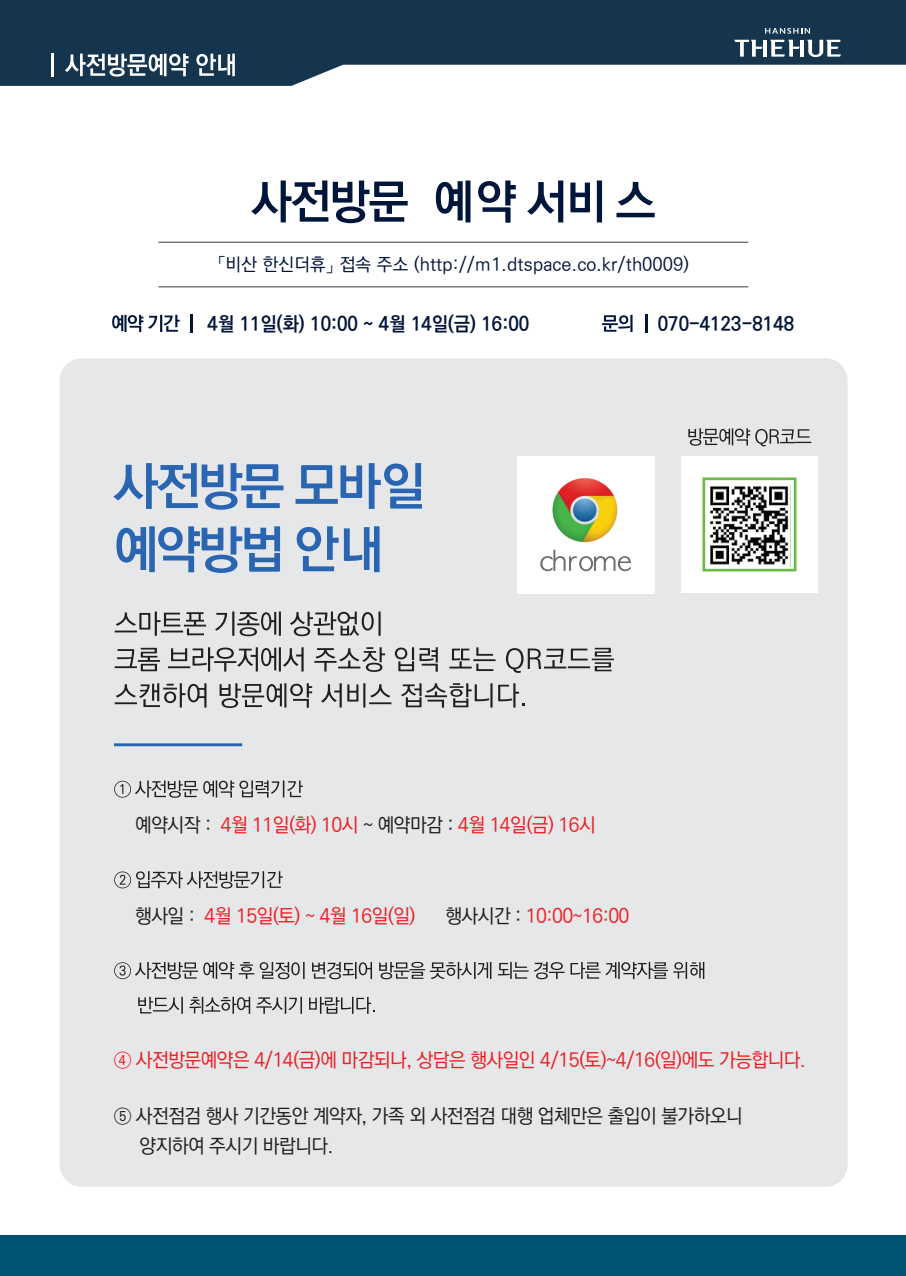
<style>
.page{position:relative;width:906px;height:1276px;background:#fff}
.page>*{position:absolute;margin:0;border:0;box-sizing:border-box;transform-origin:0 0}
.t1{font:500 19.5px "Ko Pub Dotum";letter-spacing:-.025em;color:#ee1d23}
.t2{font:500 19.5px/30px "Ko Pub Dotum";letter-spacing:-.025em;color:#231f20}
.t3{font:700 19.5px "Ko Pub Dotum";letter-spacing:.01em;color:#00153a;scale:.94 1}
.t4{font:500 18px "Ko Pub Dotum";letter-spacing:.01em;color:#00153a}
.s1{color:#231f20}
</style>
<div class="page">
<div style="left:0;top:1235px;width:906px;height:41px;background:#005471"></div>
<svg style="left:251px;top:180px;width:157px;height:43px"></svg>
<svg style="left:436px;top:180px;width:34px;height:42px"></svg>
<svg style="left:478px;top:180px;width:38px;height:43px"></svg>
<svg style="left:527px;top:180px;width:36px;height:42px"></svg>
<svg style="left:570px;top:180px;width:32px;height:42px"></svg>
<svg style="left:616px;top:182px;width:38px;height:35px"></svg>
<div style="left:60px;top:358px;width:787px;height:828px;background:#e6e7e9;border-radius:22px"></div>
<svg style="left:115px;top:611px;width:91px;height:25px"></svg>
<svg style="left:215px;top:611px;width:66px;height:25px"></svg>
<svg style="left:290px;top:611px;width:91px;height:25px"></svg>
<svg style="left:115px;top:648px;width:45px;height:23px"></svg>
<svg style="left:168px;top:647px;width:136px;height:24px"></svg>
<svg style="left:314px;top:647px;width:71px;height:25px"></svg>
<svg style="left:395px;top:647px;width:43px;height:25px"></svg>
<svg style="left:449px;top:647px;width:46px;height:24px"></svg>
<svg style="left:506px;top:648px;width:108px;height:25px"></svg>
<svg style="left:115px;top:683px;width:91px;height:24px"></svg>
<svg style="left:219px;top:683px;width:93px;height:25px"></svg>
<svg style="left:321px;top:683px;width:70px;height:24px"></svg>
<svg style="left:401px;top:683px;width:91px;height:24px"></svg>
<svg style="left:498px;top:683px;width:27px;height:24px"></svg>
<svg style="left:113px;top:463px;width:170px;height:47px"></svg>
<svg style="left:295px;top:463px;width:127px;height:46px"></svg>
<svg style="left:116px;top:526px;width:164px;height:47px"></svg>
<svg style="left:297px;top:526px;width:82px;height:46px"></svg>
<svg style="left:114px;top:780px;width:189px;height:18px"></svg>
<svg style="left:688px;top:428px;width:123px;height:18px"></svg>
<svg style="left:114px;top:871px;width:169px;height:17px"></svg>
<svg style="left:114px;top:962px;width:140px;height:17px"></svg>
<svg style="left:260px;top:962px;width:44px;height:17px"></svg>
<svg style="left:312px;top:962px;width:60px;height:17px"></svg>
<svg style="left:379px;top:962px;width:112px;height:17px"></svg>
<svg style="left:498px;top:962px;width:30px;height:17px"></svg>
<svg style="left:534px;top:962px;width:30px;height:17px"></svg>
<svg style="left:570px;top:962px;width:134px;height:17px"></svg>
<svg style="left:138px;top:996px;width:45px;height:17px"></svg>
<svg style="left:189px;top:996px;width:61px;height:18px"></svg>
<svg style="left:256px;top:996px;width:46px;height:18px"></svg>
<svg style="left:309px;top:996px;width:66px;height:18px"></svg>
<hr style="left:114px;top:743px;width:128px;height:3px;background:#2a65b1">
<div style="left:518px;top:456px;width:137px;height:137px;background:#fff"></div>
<img style="left:552px;top:477px;width:66px;height:66px;border-radius:33px">
<svg style="left:540px;top:550px;width:91px;height:21px"></svg>
<hr style="left:158px;top:242px;width:590px;height:1px;background:#6c6d70">
<hr style="left:158px;top:286px;width:590px;height:1px;background:#6c6d70">
<svg style="left:602px;top:315px;width:30px;height:17px"></svg>
<svg style="left:645px;top:314px;width:2px;height:18px"></svg>
<svg style="left:112px;top:315px;width:68px;height:17px"></svg>
<svg style="left:191px;top:314px;width:2px;height:18px"></svg>
<img style="left:681px;top:457px;width:136px;height:136px">
<svg style="left:0;top:0;width:906px;height:86px;fill:#15354f"></svg>
<hr style="left:51px;top:53px;width:2px;height:24px;background:#fff">
<svg style="left:65px;top:54px;width:123px;height:23px"></svg>
<svg style="left:196px;top:54px;width:39px;height:22px"></svg>
<hr style="left:763px;top:40px;width:4px;height:17px;background:#fff">
<hr style="left:800px;top:40px;width:4px;height:17px;background:#fff">
<svg style="left:734px;top:40px;width:28px;height:17px"></svg>
<svg style="left:770px;top:40px;width:29px;height:17px"></svg>
<svg style="left:807px;top:40px;width:34px;height:17px"></svg>
<svg style="left:765px;top:28px;width:45px;height:6px"></svg>
<img style="left:709px;top:485px;width:82px;height:81px">
<p class="t4" style="left:217px;top:256px;width:473px">「비산 한신더휴」 접속 주소 (http://m1.dtspace.co.kr/th0009)</p>
<p class="t3" style="left:208px;top:314px;width:344px">4월 11일(화) 10:00 ~ 4월 14일(금) 16:00</p>
<p class="t3" style="left:657px;top:314px;width:147px">070-4123-8148</p>
<p class="t1" style="left:135px;top:815px;width:462px"><span class="s1">예약시작 :</span> 4월 11일(화) 10시 <span class="s1">~ 예약마감 :</span> 4월 14일(금) 16시</p>
<p class="t1" style="left:135px;top:906px;width:282px"><span class="s1">행사일 :</span> 4월 15일(토) ~ 4월 16일(일)</p>
<p class="t1" style="left:445px;top:906px;width:185px"><span class="s1">행사시간 :</span> 10:00~16:00</p>
<p class="t1" style="left:114px;top:1050px;width:693px">④ 사전방문예약은 4/14(금)에 마감되나, 상담은 행사일인 4/15(토)~4/16(일)에도 가능합니다.</p>
<p class="t2" style="left:139px;top:1101px;width:605px;text-indent:-25px">⑤ 사전점검 행사 기간동안 계약자, 가족 외 사전점검 대행 업체만은 출입이 불가하오니 양지하여 주시기 바랍니다.</p>
</div>
